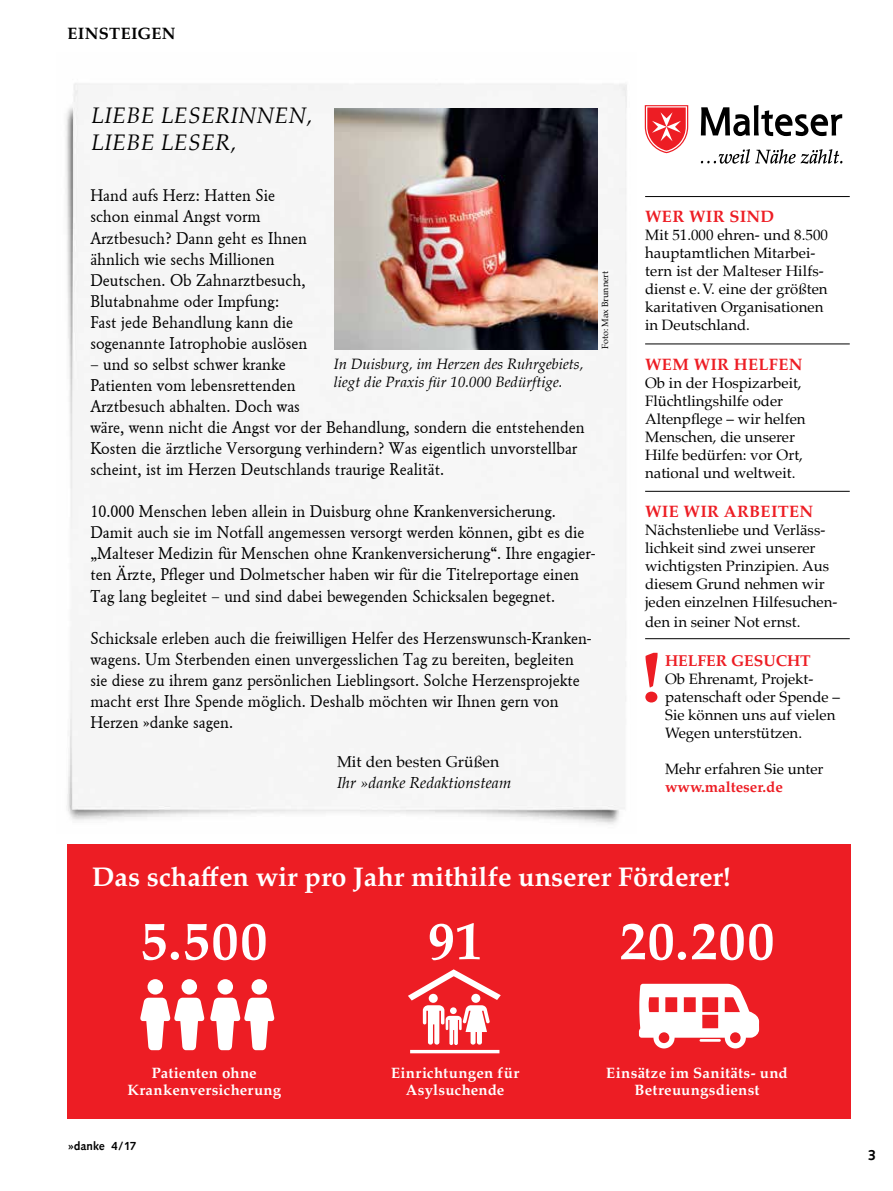
<style>
.page{position:relative;width:893px;height:1191px;background:#fff}
.page>*{position:absolute;margin:0;border:0;box-sizing:border-box;transform-origin:0 0}
.t1{font:700 71.4px "Palatino";color:#ed1d24;scale:1.11 1}
.t2{font:700 54px "Palatino";letter-spacing:.02em;color:#fff}
.t3{font:700 27px "Palatino";color:#fff}
.t4{font:italic 22.5px/27px "Palatino";letter-spacing:.02em;color:#000}
.t5{font:16.5px/21px "Malteser Garamond Standard";color:#000}
.t6{font:700 16.5px "Palatino";letter-spacing:.02em;color:#ed1d24}
.t7{font:700 16.5px "Palatino";letter-spacing:.02em;color:#000}
.t8{font:italic 15.75px "Palatino";letter-spacing:.005em;color:#000}
.t9{font:15.75px "Palatino";letter-spacing:.005em;color:#000}
.t10{font:700 15.75px "Palatino";color:#ed1d24}
.t11{font:15px/18px "Palatino";color:#000}
.t12{font:700 15px/16.5px "Palatino";letter-spacing:.015em;color:#fff;text-align:center}
.t13{font:italic 15px/18px "Palatino";color:#000}
.t14{font:700 15px "Palatino";color:#ed1d24}
.t15{font:15px "Malteser Syntax";color:#000}
.t16{font:12px "Malteser Syntax";letter-spacing:.02em;color:#000}
.t17{font:9px "Palatino";color:#000}
</style>
<div class="page">
<div style="left:66px;top:83px;width:561px;height:741px;background:#f5f5f5"></div>
<div style="left:67px;top:844px;width:784px;height:275px;background:#ed1d24"></div>
<hr style="left:645px;top:196px;width:205px;height:1px;background:#000">
<hr style="left:645px;top:343px;width:205px;height:1px;background:#000">
<hr style="left:645px;top:491px;width:205px;height:1px;background:#000">
<hr style="left:645px;top:638px;width:205px;height:1px;background:#000">
<svg style="left:645px;top:105px;width:43px;height:48px"></svg>
<svg style="left:701px;top:105px;width:141px;height:31px"></svg>
<svg style="left:701px;top:149px;width:141px;height:15px"></svg>
<svg style="left:140px;top:979px;width:135px;height:71px"></svg>
<hr style="left:410px;top:1050px;width:89px;height:3px;background:#fff">
<svg style="left:408px;top:969px;width:93px;height:76px"></svg>
<div style="left:450px;top:1007px;width:7px;height:7px;background:#fff;border-radius:50%"></div>
<svg style="left:639px;top:983px;width:120px;height:65px"></svg>
<img style="left:335px;top:108px;width:262px;height:241px">
<p class="t7" style="left:67px;top:19px;width:110px">EINSTEIGEN</p>
<h3 class="t4" style="left:91px;top:102px;width:222px">LIEBE LESERINNEN,<br>LIEBE LESER,</h3>
<p class="t5" style="left:90px;top:185px;width:219px">Hand aufs Herz: Hatten Sie schon einmal Angst vorm<br>Arztbesuch? Dann geht es Ihnen ähnlich wie sechs Millionen<br>Deutschen. Ob Zahnarztbesuch,<br>Blutabnahme oder Impfung:<br>Fast jede Behandlung kann die sogenannte Iatrophobie auslösen</p>
<p class="t5" style="left:90px;top:354px;width:496px">– und so selbst schwer kranke<br>Patienten vom lebensrettenden<br>Arztbesuch abhalten. Doch was<br>wäre, wenn nicht die Angst vor der Behandlung, sondern die entstehenden Kosten die ärztliche Versorgung verhindern? Was eigentlich unvorstellbar scheint, ist im Herzen Deutschlands traurige Realität.</p>
<p class="t5" style="left:90px;top:501px;width:506px">10.000 Menschen leben allein in Duisburg ohne Krankenversicherung.<br>Damit auch sie im Notfall angemessen versorgt werden können, gibt es die „Malteser Medizin für Menschen ohne Krankenversicherung“. Ihre engagier&shy;ten Ärzte, Pfleger und Dolmetscher haben wir für die Titelreportage einen Tag lang begleitet – und sind dabei bewegenden Schicksalen begegnet.</p>
<p class="t5" style="left:90px;top:627px;width:503px">Schicksale erleben auch die freiwilligen Helfer des Herzenswunsch-Kranken&shy;wagens. Um Sterbenden einen unvergesslichen Tag zu bereiten, begleiten sie diese zu ihrem ganz persönlichen Lieblingsort. Solche Herzensprojekte macht erst Ihre Spende möglich. Deshalb möchten wir Ihnen gern von Herzen »danke sagen.</p>
<p class="t9" style="left:337px;top:748px;width:164px">Mit den besten Grüßen</p>
<p class="t8" style="left:337px;top:769px;width:176px">Ihr »danke Redaktionsteam</p>
<p class="t17" style="left:598px;top:349px;width:79px;rotate:-90deg">Foto: Max Brunnert</p>
<p class="t13" style="left:334px;top:355px;width:251px">In Duisburg, im Herzen des Ruhrgebiets, liegt die Praxis für 10.000 Bedürftige.</p>
<p class="t6" style="left:645px;top:203px;width:131px">WER WIR SIND</p>
<p class="t11" style="left:645px;top:226px;width:184px">Mit 51.000 ehren- und 8.500 hauptamtlichen Mitarbei&shy;tern ist der Malteser Hilfs&shy;dienst e.V. eine der größten karitativen Organisationen in Deutschland.</p>
<p class="t6" style="left:645px;top:350px;width:159px">WEM WIR HELFEN</p>
<p class="t11" style="left:645px;top:374px;width:162px">Ob in der Hospizarbeit,<br>Flüchtlingshilfe oder<br>Altenpflege – wir helfen<br>Menschen, die unserer<br>Hilfe bedürfen: vor Ort, national und weltweit.</p>
<p class="t6" style="left:645px;top:497px;width:170px">WIE WIR ARBEITEN</p>
<p class="t11" style="left:645px;top:521px;width:194px">Nächstenliebe und Verläss&shy;lichkeit sind zwei unserer wichtigsten Prinzipien. Aus diesem Grund nehmen wir jeden einzelnen Hilfesuchen-</p>
<p class="t11" style="left:645px;top:612px;width:157px">den in seiner Not ernst.</p>
<h1 class="t1" style="left:640px;top:616px;width:21px">!</h1>
<p class="t10" style="left:665px;top:647px;width:147px">HELFER GESUCHT</p>
<p class="t11" style="left:665px;top:669px;width:176px">Ob Ehrenamt, Projekt&shy;patenschaft oder Spende –<br>Sie können uns auf vielen<br>Wegen unterstützen.</p>
<p class="t11" style="left:665px;top:759px;width:160px">Mehr erfahren Sie unter</p>
<p class="t14" style="left:665px;top:774px;width:119px">www.malteser.de</p>
<h3 class="t3" style="left:92px;top:853px;width:640px">Das schaffen wir pro Jahr mithilfe unserer Förderer!</h3>
<h2 class="t2" style="left:141px;top:895px;width:128px">5.500</h2>
<h2 class="t2" style="left:428px;top:895px;width:56px">91</h2>
<h2 class="t2" style="left:620px;top:895px;width:156px">20.200</h2>
<p class="t12" style="left:127px;top:1064px;width:155px">Patienten ohne<br>Krankenversicherung</p>
<p class="t16" style="left:68px;top:1138px;width:70px">»danke 4/17</p>
<p class="t12" style="left:391px;top:1064px;width:130px">Einrichtungen für<br>Asylsuchende</p>
<p class="t12" style="left:606px;top:1064px;width:183px">Einsätze im Sanitäts- und<br>Betreuungsdienst</p>
<p class="t15" style="left:868px;top:1146px;width:9px">3</p>
</div>
